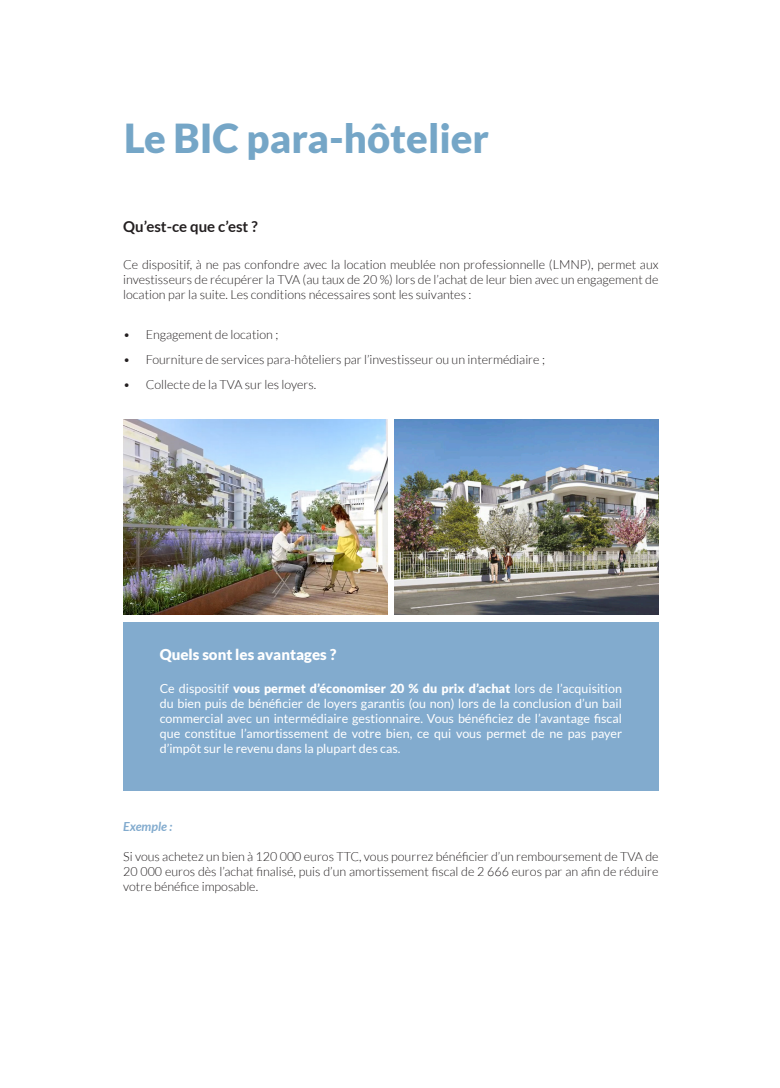
<style>
.page{position:relative;width:780px;height:1088px;background:#fff}
.page>*{position:absolute;margin:0;border:0;box-sizing:border-box;transform-origin:0 0}
.t1{font:900 40px "Lato";color:#75a6c7}
.t2{font:900 15px "Lato";color:#fff}
.t3{font:700 15px "Lato";color:#231f20}
.t4{font:300 12.5px/15px "Lato";color:#231f20;text-align:justify}
.t5{font:12.5px/15px "Lato";color:#fff;text-align:justify}
.t6{font:italic 700 12.5px "Lato";color:#82abce}
.s1{font-weight:900}
</style>
<div class="page">
<div style="left:123px;top:622px;width:535px;height:169px;background:#82abce"></div>
<img style="left:123px;top:419px;width:264px;height:196px">
<img style="left:394px;top:419px;width:264px;height:196px">
<h1 class="t1" style="left:124px;top:115px;width:366px">Le BIC para-hôtelier</h1>
<p class="t3" style="left:123px;top:218px;width:136px">Qu’est-ce que c’est ?</p>
<p class="t4" style="left:123px;top:257px;width:537px">Ce dispositif, à ne pas confondre avec la location meublée non professionnelle (LMNP), permet aux investisseurs de récupérer la TVA (au taux de 20 %) lors de l’achat de leur bien avec un engagement de location par la suite. Les conditions nécessaires sont les suivantes :</p>
<p class="t4" style="left:123px;top:327px;width:157px">• Engagement de location ;</p>
<p class="t4" style="left:123px;top:352px;width:423px">• Fourniture de services para-hôteliers par l’investisseur ou un intermédiaire ;</p>
<p class="t4" style="left:123px;top:377px;width:195px">• Collecte de la TVA sur les loyers.</p>
<p class="t2" style="left:160px;top:645px;width:178px">Quels sont les avantages ?</p>
<p class="t5" style="left:160px;top:681px;width:464px">Ce dispositif <span class="s1">vous permet d’économiser 20 % du prix d’achat</span> lors de l’acquisition du bien puis de bénéficier de loyers garantis (ou non) lors de la conclusion d’un bail commercial avec un intermédiaire gestionnaire. Vous bénéficiez de l’avantage fiscal que constitue l’amortissement de votre bien, ce qui vous permet de ne pas payer d’impôt sur le revenu dans la plupart des cas.</p>
<p class="t6" style="left:123px;top:819px;width:51px">Exemple :</p>
<p class="t4" style="left:123px;top:849px;width:537px">Si vous achetez un bien à 120 000 euros TTC, vous pourrez bénéficier d’un remboursement de TVA de 20 000 euros dès l’achat finalisé, puis d’un amortissement fiscal de 2 666 euros par an afin de réduire votre bénéfice imposable.</p>
</div>
